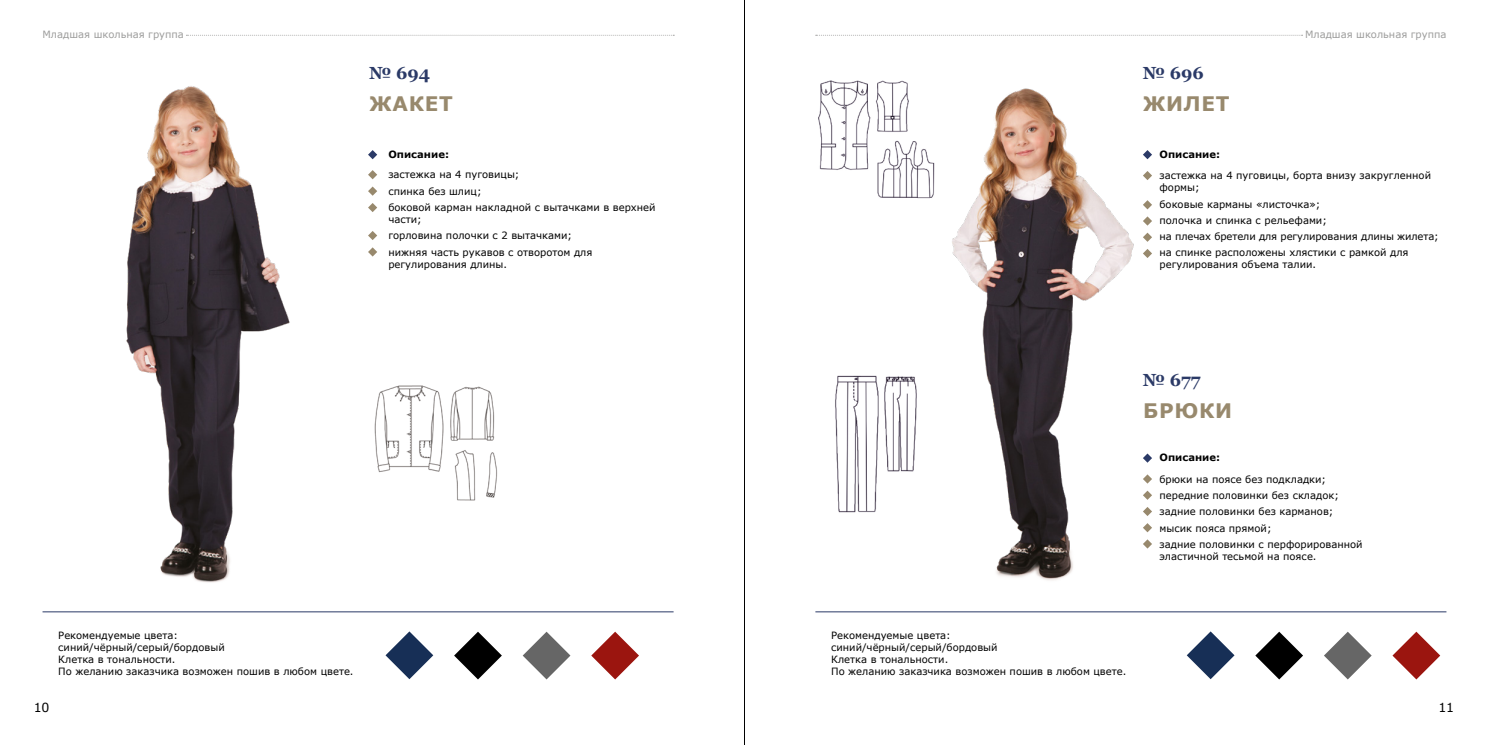
<style>
.page{position:relative;width:1489px;height:745px;background:#fff}
.page>*{position:absolute;margin:0;border:0;box-sizing:border-box;transform-origin:0 0}
.t1{font:700 20px "Verdana";letter-spacing:.035em;color:#98896d}
.t2{font:700 17.5px "Georgia";color:#2b3a67}
.t3{font:12.5px "Verdana";color:#000}
.t4{font:10px/16.2px "Verdana";color:#000}
.t5{font:10px "Verdana";color:#9d9d9c}
.t6{font:700 10px "Verdana";color:#000}
</style>
<div class="page">
<svg style="left:186px;top:35px;width:488px;height:1px"></svg>
<svg style="left:815px;top:35px;width:487px;height:1px"></svg>
<hr style="left:744px;top:0;width:1px;height:744px;background:#000">
<svg style="left:385px;top:631px;width:48px;height:47px"></svg>
<svg style="left:454px;top:631px;width:48px;height:48px"></svg>
<svg style="left:522px;top:631px;width:48px;height:48px"></svg>
<svg style="left:591px;top:631px;width:48px;height:48px"></svg>
<hr style="left:43px;top:611px;width:630px;height:1px;background:#2b3a67">
<img style="left:126px;top:86px;width:164px;height:497px">
<svg style="left:368px;top:170px;width:9px;height:9px"></svg>
<svg style="left:368px;top:150px;width:9px;height:9px"></svg>
<svg style="left:368px;top:186px;width:9px;height:10px"></svg>
<svg style="left:368px;top:203px;width:9px;height:9px"></svg>
<svg style="left:368px;top:231px;width:9px;height:9px"></svg>
<svg style="left:368px;top:247px;width:9px;height:9px"></svg>
<img style="left:374px;top:385px;width:124px;height:116px">
<img style="left:952px;top:88px;width:182px;height:493px">
<svg style="left:1143px;top:171px;width:8px;height:9px"></svg>
<svg style="left:1143px;top:474px;width:8px;height:9px"></svg>
<svg style="left:1143px;top:200px;width:8px;height:9px"></svg>
<svg style="left:1143px;top:490px;width:8px;height:9px"></svg>
<svg style="left:1143px;top:150px;width:8px;height:9px"></svg>
<svg style="left:1143px;top:453px;width:8px;height:9px"></svg>
<svg style="left:1143px;top:216px;width:8px;height:9px"></svg>
<svg style="left:1143px;top:507px;width:8px;height:8px"></svg>
<svg style="left:1143px;top:232px;width:8px;height:10px"></svg>
<svg style="left:1143px;top:523px;width:8px;height:9px"></svg>
<svg style="left:1143px;top:249px;width:8px;height:9px"></svg>
<svg style="left:1143px;top:539px;width:8px;height:9px"></svg>
<img style="left:818px;top:80px;width:117px;height:119px">
<img style="left:835px;top:375px;width:82px;height:138px">
<svg style="left:1186px;top:631px;width:48px;height:47px"></svg>
<svg style="left:1255px;top:631px;width:47px;height:48px"></svg>
<svg style="left:1324px;top:631px;width:47px;height:48px"></svg>
<svg style="left:1392px;top:631px;width:47px;height:48px"></svg>
<hr style="left:815px;top:611px;width:631px;height:1px;background:#2b3a67">
<p class="t5" style="left:43px;top:27px;width:143px">Младшая школьная группа</p>
<p class="t5" style="left:1304px;top:27px;width:143px">Младшая школьная группа</p>
<h2 class="t2" style="left:369px;top:61px;width:62px">№ 694</h2>
<h1 class="t1" style="left:369px;top:89px;width:85px">ЖАКЕТ</h1>
<p class="t6" style="left:388px;top:147px;width:62px">Описание:</p>
<p class="t4" style="left:388px;top:166px;width:269px">застежка на 4 пуговицы;<br>спинка без шлиц;<br>боковой карман накладной с вытачками в верхней</p>
<p class="t4" style="left:388px;top:211px;width:205px">части;<br>горловина полочки с 2 вытачками; нижняя часть рукавов с отворотом для</p>
<p class="t4" style="left:388px;top:255px;width:120px">регулирования длины.</p>
<p class="t4" style="left:58px;top:629px;width:297px;line-height:12px">Рекомендуемые цвета:<br>синий/чёрный/серый/бордовый<br>Клетка в тональности.<br>По желанию заказчика возможен пошив в любом цвете.</p>
<h2 class="t2" style="left:1142px;top:61px;width:62px">№ 696</h2>
<h1 class="t1" style="left:1143px;top:89px;width:88px">ЖИЛЕТ</h1>
<p class="t6" style="left:1159px;top:147px;width:62px">Описание:</p>
<p class="t4" style="left:1159px;top:169px;width:273px;line-height:12px">застежка на 4 пуговицы, борта внизу закругленной формы;</p>
<p class="t4" style="left:1159px;top:196px;width:281px">боковые карманы «листочка»;<br>полочка и спинка с рельефами;<br>на плечах бретели для регулирования длины жилета; на спинке расположены хлястики с рамкой для</p>
<p class="t4" style="left:1159px;top:256px;width:158px">регулирования объема талии.</p>
<h2 class="t2" style="left:1142px;top:368px;width:59px">№ 677</h2>
<h1 class="t1" style="left:1143px;top:396px;width:90px">БРЮКИ</h1>
<p class="t6" style="left:1159px;top:450px;width:62px">Описание:</p>
<p class="t4" style="left:1159px;top:470px;width:204px">брюки на поясе без подкладки; передние половинки без складок; задние половинки без карманов; мысик пояса прямой;<br>задние половинки с перфорированной</p>
<p class="t4" style="left:1159px;top:547px;width:159px">эластичной тесьмой на поясе.</p>
<p class="t4" style="left:831px;top:629px;width:297px;line-height:12px">Рекомендуемые цвета:<br>синий/чёрный/серый/бордовый<br>Клетка в тональности.<br>По желанию заказчика возможен пошив в любом цвете.</p>
<p class="t3" style="left:34px;top:698px;width:17px">10</p>
<p class="t3" style="left:1438px;top:698px;width:17px">11</p>
</div>
